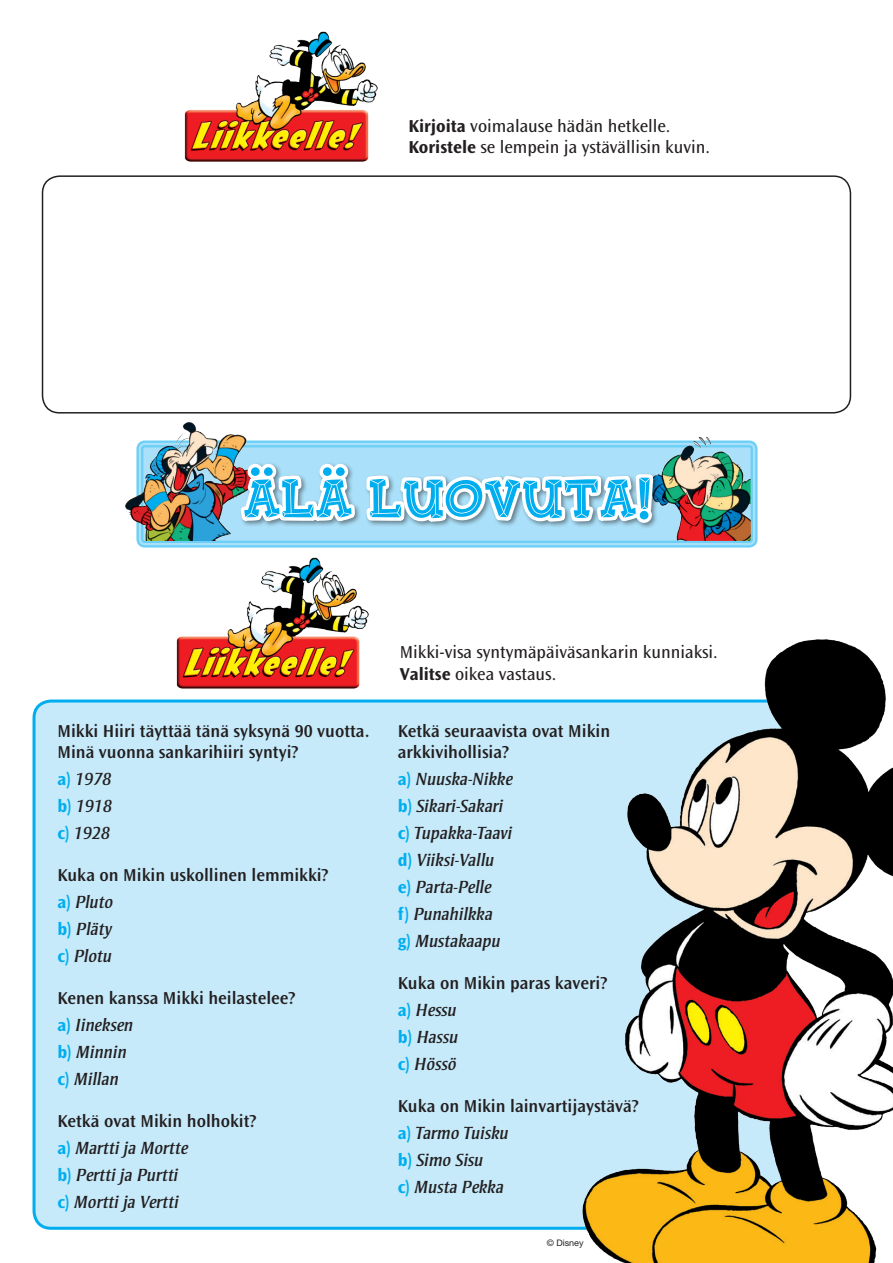
<style>
.page{position:relative;width:893px;height:1263px;background:#fff}
.page>*{position:absolute;margin:0;border:0;box-sizing:border-box;transform-origin:0 0}
.t1{font:700 57px "Fink";color:#00aeef}
.t2{font:italic 18px/27px "Strayhorn MT Std";color:#231f20}
.t3{font:600 18px/21px "Ocean Sans Std";color:#231f20}
.t4{font:18px/21.6px "Ocean Sans Std";color:#231f20}
.t5{font:9px "Helvetica Neue LT Std";color:#231f20}
.s1{font-weight:700}
.s2{font-family:"Ocean Sans Std";font-weight:700;font-style:normal;color:#00aeef}
</style>
<div class="page">
<div style="left:34px;top:701px;width:748px;height:527px;background:#c6eafa;border-radius:17px"></div>
<img style="left:184px;top:31px;width:194px;height:131px">
<img style="left:163px;top:557px;width:213px;height:146px">
<div style="left:138px;top:442px;width:618px;height:104px;background:#aae0f9;border-radius:7px"></div>
<div style="left:136px;top:440px;width:621px;height:108px;border:2px solid #6bcff6;border-radius:7px"></div>
<div style="left:141px;top:445px;width:612px;height:98px;border:2px solid #6bcff6;border-radius:3px"></div>
<img style="left:125px;top:422px;width:151px;height:119px">
<img style="left:635px;top:436px;width:117px;height:105px">
<svg style="left:226px;top:444px;width:433px;height:92px"></svg>
<div style="left:42px;top:175px;width:809px;height:239px;border:2px solid #231f20;border-radius:17px"></div>
<img style="left:563px;top:639px;width:330px;height:624px">
<p class="t4" style="left:408px;top:115px;width:303px"><span class="s1">Kirjoita</span> voimalause hädän hetkelle.<br><span class="s1">Koristele</span> se lempein ja ystävällisin kuvin.</p>
<h1 class="t1" style="left:243px;top:461px;width:410px">ÄLÄ LUOVUTA!</h1>
<p class="t3" style="left:57px;top:721px;width:314px">Mikki Hiiri täyttää tänä syksynä 90 vuotta.<br>Minä vuonna sankarihiiri syntyi?</p>
<p class="t2" style="left:57px;top:766px;width:56px;text-align:justify"><span class="s2">a)</span> 1978 <span class="s2">b)</span> 1918 <span class="s2">c)</span> 1928</p>
<p class="t3" style="left:57px;top:865px;width:273px">Kuka on Mikin uskollinen lemmikki?</p>
<p class="t2" style="left:57px;top:889px;width:57px;text-align:justify"><span class="s2">a)</span> Pluto <span class="s2">b)</span> Pläty <span class="s2">c)</span> Plotu</p>
<p class="t3" style="left:57px;top:988px;width:240px">Kenen kanssa Mikki heilastelee?</p>
<p class="t2" style="left:57px;top:1012px;width:78px"><span class="s2">a)</span> Iineksen <span class="s2">b)</span> Minnin <span class="s2">c)</span> Millan</p>
<p class="t3" style="left:57px;top:1111px;width:201px">Ketkä ovat Mikin holhokit?</p>
<p class="t2" style="left:57px;top:1135px;width:132px"><span class="s2">a)</span> Martti ja Mortte <span class="s2">b)</span> Pertti ja Purtti <span class="s2">c)</span> Mortti ja Vertti</p>
<p class="t4" style="left:400px;top:641px;width:320px">Mikki-visa syntymäpäiväsankarin kunniaksi.<br><span class="s1">Valitse</span> oikea vastaus.</p>
<p class="t3" style="left:398px;top:721px;width:214px">Ketkä seuraavista ovat Mikin arkkivihollisia?</p>
<p class="t2" style="left:398px;top:766px;width:117px"><span class="s2">a)</span> Nuuska-Nikke <span class="s2">b)</span> Sikari-Sakari <span class="s2">c)</span> Tupakka-Taavi <span class="s2">d)</span> Viiksi-Vallu<br><span class="s2">e)</span> Parta-Pelle<br><span class="s2">f)</span> Punahilkka<br><span class="s2">g)</span> Mustakaapu</p>
<p class="t3" style="left:398px;top:973px;width:211px">Kuka on Mikin paras kaveri?</p>
<p class="t2" style="left:398px;top:997px;width:62px;text-align:justify"><span class="s2">a)</span> Hessu <span class="s2">b)</span> Hassu <span class="s2">c)</span> Hössö</p>
<p class="t3" style="left:398px;top:1096px;width:242px">Kuka on Mikin lainvartijaystävä?</p>
<p class="t2" style="left:398px;top:1120px;width:112px"><span class="s2">a)</span> Tarmo Tuisku <span class="s2">b)</span> Simo Sisu<br><span class="s2">c)</span> Musta Pekka</p>
<p class="t5" style="left:547px;top:1237px;width:38px">© Disney</p>
</div>
